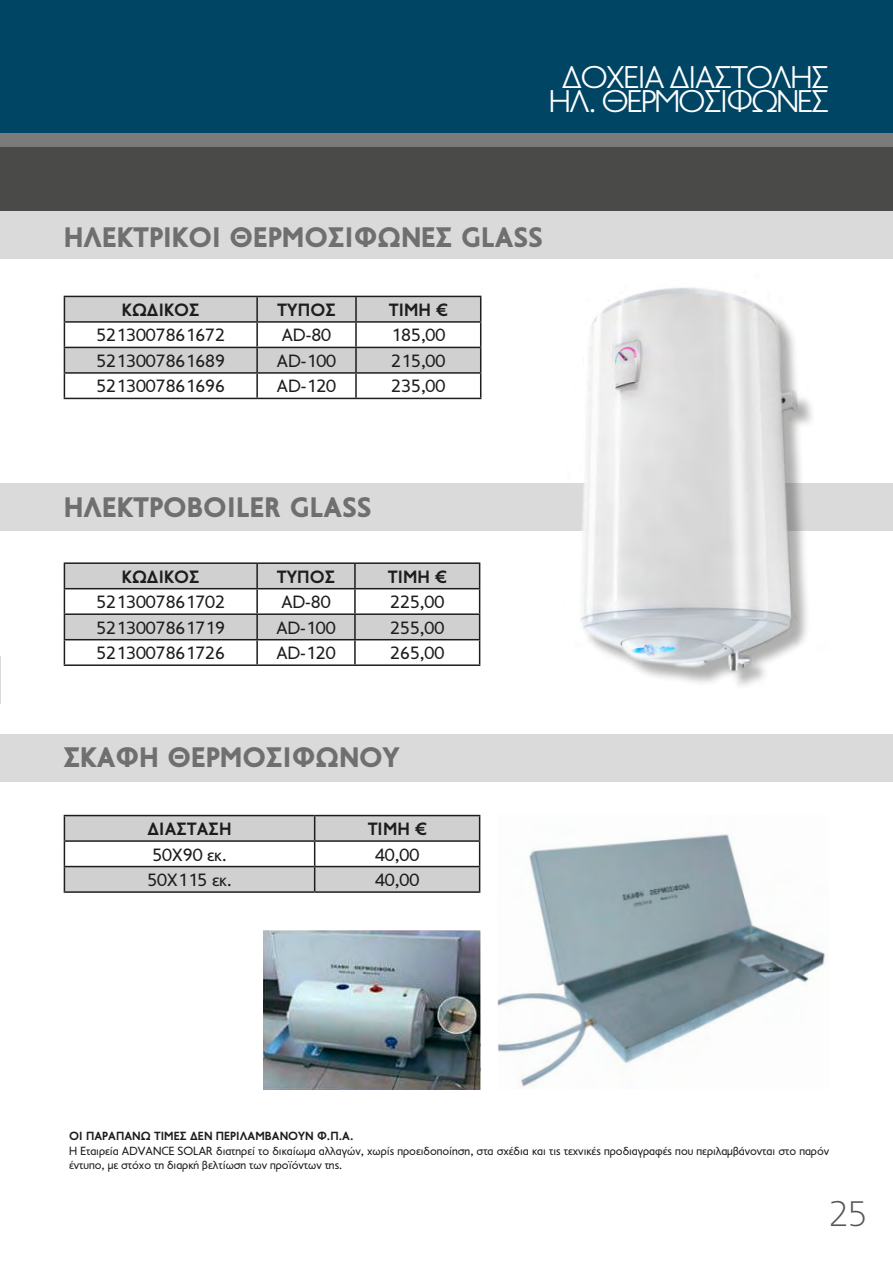
<style>
.page{position:relative;width:893px;height:1263px;background:#fff}
.page>*{position:absolute;margin:0;border:0;box-sizing:border-box;transform-origin:0 0}
.t1{font:100 36px "PF Transport";color:#575756}
.t2{font:300 31.8px/24.8px "PF Transport";letter-spacing:-.05em;color:#fff;text-align:center}
.t3{font:900 28.5px "PF Transport";color:#706f6f}
.t4{font:18px "PF Transport";color:#1d1d1b}
.t5{font:700 18px "PF Transport";color:#1d1d1b}
.t6{font:12px/14.4px "PF Transport";color:#1d1d1b}
.t7{font:700 12px "PF Transport";color:#1d1d1b}
</style>
<div class="page">
<div style="left:0;top:147px;width:893px;height:64px;background:#4a4a49"></div>
<div style="left:0;top:127px;width:893px;height:20px;background:#7c7b7b"></div>
<div style="left:0;top:0;width:893px;height:133px;background:#004563"></div>
<div style="left:0;top:211px;width:893px;height:47px;background:#dadada"></div>
<hr style="left:0;top:656px;width:1px;height:48px;background:#dadada">
<div style="left:0;top:483px;width:893px;height:47px;background:#dadada"></div>
<div style="left:0;top:734px;width:893px;height:47px;background:#dadada"></div>
<svg style="left:64px;top:296px;width:417px;height:102px"></svg>
<hr style="left:64px;top:398px;width:193px;height:1px;background:#1d1d1b">
<hr style="left:257px;top:398px;width:99px;height:1px;background:#1d1d1b">
<hr style="left:356px;top:398px;width:125px;height:1px;background:#1d1d1b">
<hr style="left:64px;top:562px;width:193px;height:2px;background:#1d1d1b">
<hr style="left:257px;top:562px;width:98px;height:2px;background:#1d1d1b">
<hr style="left:355px;top:562px;width:125px;height:2px;background:#1d1d1b">
<svg style="left:64px;top:563px;width:416px;height:101px"></svg>
<hr style="left:64px;top:664px;width:193px;height:2px;background:#1d1d1b">
<hr style="left:257px;top:664px;width:98px;height:2px;background:#1d1d1b">
<hr style="left:355px;top:664px;width:125px;height:2px;background:#1d1d1b">
<svg style="left:64px;top:815px;width:416px;height:76px"></svg>
<hr style="left:64px;top:891px;width:251px;height:2px;background:#1d1d1b">
<hr style="left:315px;top:891px;width:165px;height:2px;background:#1d1d1b">
<img style="left:554px;top:287px;width:276px;height:399px">
<img style="left:497px;top:834px;width:328px;height:253px">
<img style="left:264px;top:931px;width:216px;height:158px">
<h2 class="t2" style="left:549px;top:65px;width:282px">ΔΟΧΕΙΑ ΔΙΑΣΤΟΛΗΣ<br>ΗΛ. ΘΕΡΜΟΣΙΦΩΝΕΣ</h2>
<h3 class="t3" style="left:64px;top:221px;width:481px">ΗΛΕΚΤΡΙΚΟΙ ΘΕΡΜΟΣΙΦΩΝΕΣ GLASS</h3>
<p class="t5" style="left:122px;top:299px;width:79px">ΚΩΔΙΚΟΣ</p>
<p class="t5" style="left:277px;top:299px;width:60px">ΤΥΠΟΣ</p>
<p class="t5" style="left:389px;top:299px;width:60px">TIMH €</p>
<p class="t4" style="left:96px;top:325px;width:130px">5213007861672</p>
<p class="t4" style="left:282px;top:325px;width:51px">AD-80</p>
<p class="t4" style="left:391px;top:325px;width:56px">185,00</p>
<p class="t4" style="left:96px;top:351px;width:130px">5213007861689</p>
<p class="t4" style="left:277px;top:351px;width:61px">AD-100</p>
<p class="t4" style="left:391px;top:351px;width:56px">215,00</p>
<p class="t4" style="left:96px;top:376px;width:130px">5213007861696</p>
<p class="t4" style="left:277px;top:376px;width:61px">AD-120</p>
<p class="t4" style="left:391px;top:376px;width:56px">235,00</p>
<h3 class="t3" style="left:64px;top:490px;width:309px">ΗΛΕΚΤΡΟBOILER GLASS</h3>
<p class="t5" style="left:122px;top:566px;width:79px">ΚΩΔΙΚΟΣ</p>
<p class="t5" style="left:277px;top:566px;width:60px">ΤΥΠΟΣ</p>
<p class="t5" style="left:388px;top:566px;width:60px">TIMH €</p>
<p class="t4" style="left:96px;top:592px;width:130px">5213007861702</p>
<p class="t4" style="left:281px;top:592px;width:51px">AD-80</p>
<p class="t4" style="left:390px;top:592px;width:56px">225,00</p>
<p class="t4" style="left:96px;top:617px;width:130px">5213007861719</p>
<p class="t4" style="left:276px;top:617px;width:61px">AD-100</p>
<p class="t4" style="left:390px;top:617px;width:56px">255,00</p>
<p class="t4" style="left:96px;top:643px;width:130px">5213007861726</p>
<p class="t4" style="left:276px;top:643px;width:61px">AD-120</p>
<p class="t4" style="left:390px;top:643px;width:56px">265,00</p>
<h3 class="t3" style="left:64px;top:741px;width:338px">ΣΚΑΦΗ ΘΕΡΜΟΣΙΦΩΝΟΥ</h3>
<p class="t5" style="left:148px;top:818px;width:86px">ΔΙΑΣΤΑΣΗ</p>
<p class="t5" style="left:368px;top:818px;width:60px">TIMH €</p>
<p class="t4" style="left:152px;top:844px;width:76px">50Χ90 εκ.</p>
<p class="t4" style="left:375px;top:844px;width:46px">40,00</p>
<p class="t4" style="left:147px;top:870px;width:86px">50Χ115 εκ.</p>
<p class="t4" style="left:375px;top:870px;width:46px">40,00</p>
<p class="t7" style="left:69px;top:1129px;width:286px">ΟΙ ΠΑΡΑΠΑΝΩ ΤΙΜΕΣ ΔΕΝ ΠΕΡΙΛΑΜΒΑΝΟΥΝ Φ.Π.Α.</p>
<p class="t6" style="left:69px;top:1144px;width:762px">Η Εταιρεία ADVANCE SOLAR διατηρεί το δικαίωμα αλλαγών, χωρίς προειδοποίηση, στα σχέδια και τις τεχνικές προδιαγραφές που περιλαμβάνονται στο παρόν έντυπο, με στόχο τη διαρκή βελτίωση των προϊόντων της.</p>
<h1 class="t1" style="left:829px;top:1193px;width:40px">25</h1>
</div>
